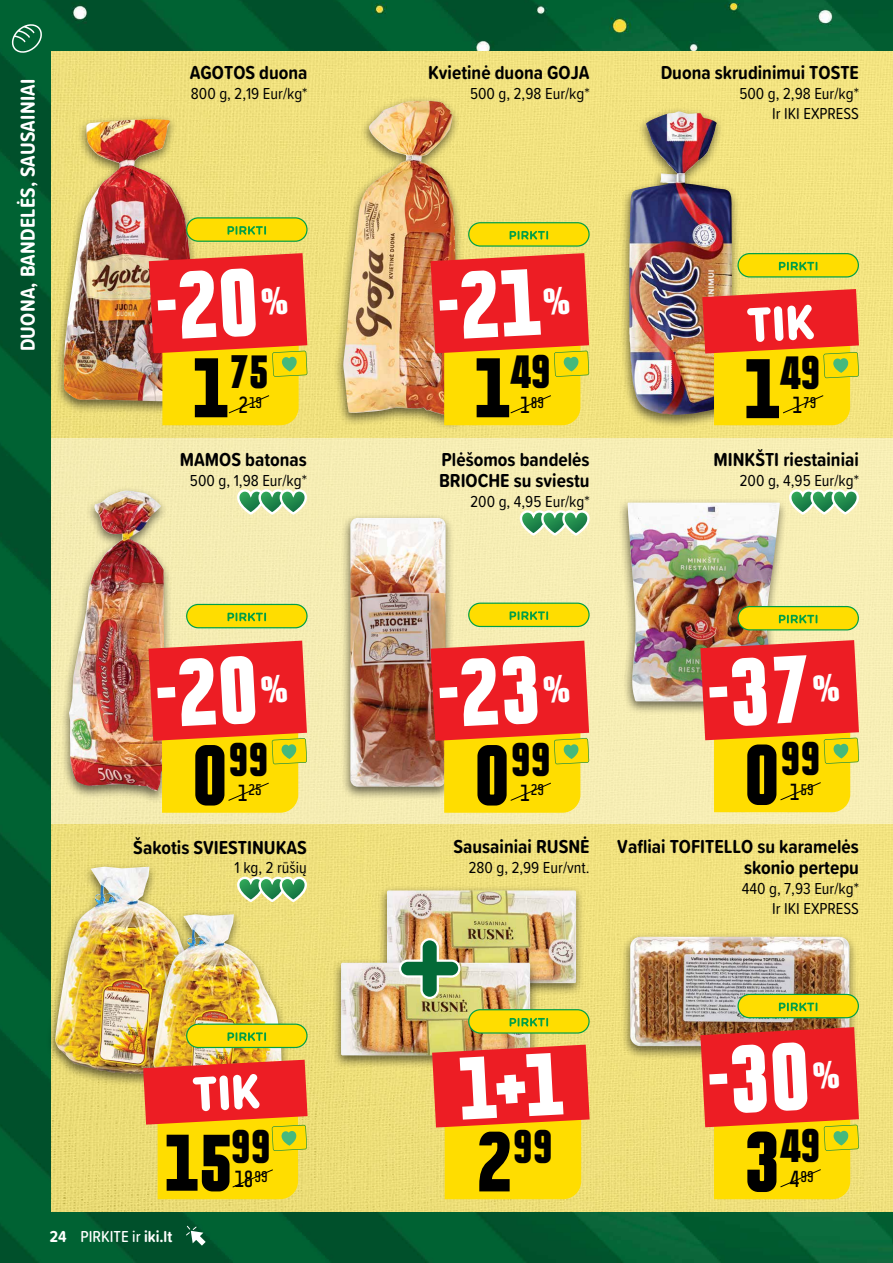
<style>
.page{position:relative;width:893px;height:1263px;background:#fff}
.page>*{position:absolute;margin:0;border:0;box-sizing:border-box;transform-origin:0 0}
.t1{font:900 condensed 77.1px "Politica";color:#000}
.t2{font:900 condensed 73.2px "Politica";color:#000}
.t3{font:900 condensed 42.6px "Politica";color:#000}
.t4{font:700 condensed 21.3px "Politica";color:#000}
.t5{font:700 21px "Proxima Soft Cond";letter-spacing:.01em;color:#fff}
.t6{font:700 19.5px/21px "Proxima Soft Cond";color:#000}
.t7{font:16.5px/19.8px "Proxima Soft Cond";color:#000;text-align:right}
.t8{font:500 16.5px "Proxima Soft Cond";color:#fff}
.t9{font:700 condensed 14.1px "Politica";color:#000;scale:1.04 1}
.s1{font-size:21.3px}
.s2{font-size:77.1px}
.s3{font-weight:700}
</style>
<div class="page">
<img style="left:0;top:0;width:893px;height:1263px">
<svg style="left:185px;top:1225px;width:21px;height:20px"></svg>
<svg style="left:12px;top:24px;width:30px;height:29px"></svg>
<div style="left:51px;top:51px;width:842px;height:1161px;background:#f0e17e"></div>
<div style="left:51px;top:438px;width:842px;height:386px;background:#f6edb4"></div>
<div style="left:46px;top:862px;width:168px;height:225px;background:#000;opacity:.58"></div>
<img style="left:55px;top:867px;width:150px;height:207px">
<div style="left:54px;top:114px;width:155px;height:300px;background:#000;opacity:.58"></div>
<img style="left:63px;top:119px;width:137px;height:282px">
<div style="left:334px;top:96px;width:130px;height:335px;background:#000;opacity:.58"></div>
<img style="left:343px;top:101px;width:114px;height:318px">
<div style="left:618px;top:498px;width:170px;height:217px;background:#000;opacity:.58"></div>
<img style="left:628px;top:503px;width:152px;height:199px">
<div style="left:620px;top:107px;width:121px;height:321px;background:#000;opacity:.58"></div>
<img style="left:629px;top:111px;width:103px;height:304px">
<div style="left:60px;top:486px;width:113px;height:318px;background:#000;opacity:.58"></div>
<img style="left:69px;top:491px;width:96px;height:300px">
<div style="left:341px;top:513px;width:113px;height:287px;background:#000;opacity:.58"></div>
<img style="left:350px;top:518px;width:96px;height:269px">
<div style="left:621px;top:932px;width:237px;height:127px;background:#000;opacity:.58"></div>
<img style="left:630px;top:937px;width:219px;height:109px">
<div style="left:144px;top:910px;width:146px;height:195px;background:#000;opacity:.58"></div>
<img style="left:153px;top:914px;width:129px;height:146px">
<div style="left:377px;top:885px;width:208px;height:111px;background:#000;opacity:.58"></div>
<img style="left:387px;top:890px;width:189px;height:93px">
<div style="left:331px;top:958px;width:208px;height:110px;background:#000;opacity:.58"></div>
<img style="left:341px;top:963px;width:189px;height:92px">
<svg style="left:237px;top:489px;width:70px;height:26px"></svg>
<svg style="left:519px;top:510px;width:71px;height:26px"></svg>
<svg style="left:236px;top:875px;width:71px;height:29px"></svg>
<svg style="left:789px;top:489px;width:70px;height:26px"></svg>
<img style="left:398px;top:937px;width:64px;height:63px">
<svg style="left:143px;top:1060px;width:165px;height:139px;background:#f39a26"></svg>
<svg style="left:702px;top:289px;width:157px;height:136px;background:#f19627"></svg>
<div style="left:187px;top:218px;width:120px;height:23px;background:#fd0;border-radius:12px"></div>
<div style="left:186px;top:217px;width:122px;height:25px;border:1px solid #009f47;border-radius:12px"></div>
<svg style="left:227px;top:226px;width:39px;height:9px"></svg>
<div style="left:469px;top:223px;width:120px;height:23px;background:#fd0;border-radius:12px"></div>
<div style="left:468px;top:222px;width:122px;height:25px;border:1px solid #009f47;border-radius:12px"></div>
<svg style="left:510px;top:231px;width:38px;height:8px"></svg>
<div style="left:738px;top:254px;width:120px;height:23px;background:#fd0;border-radius:12px"></div>
<div style="left:737px;top:253px;width:122px;height:24px;border:1px solid #009f47;border-radius:12px"></div>
<svg style="left:779px;top:262px;width:38px;height:8px"></svg>
<div style="left:187px;top:604px;width:120px;height:24px;background:#fd0;border-radius:12px"></div>
<div style="left:186px;top:604px;width:122px;height:24px;border:1px solid #009f47;border-radius:12px"></div>
<svg style="left:227px;top:613px;width:39px;height:8px"></svg>
<div style="left:187px;top:1024px;width:120px;height:23px;background:#fd0;border-radius:12px"></div>
<div style="left:186px;top:1023px;width:122px;height:25px;border:1px solid #009f47;border-radius:12px"></div>
<svg style="left:227px;top:1032px;width:39px;height:9px"></svg>
<div style="left:469px;top:1010px;width:120px;height:23px;background:#fd0;border-radius:12px"></div>
<div style="left:468px;top:1009px;width:122px;height:24px;border:1px solid #009f47;border-radius:12px"></div>
<svg style="left:510px;top:1018px;width:38px;height:8px"></svg>
<div style="left:738px;top:994px;width:120px;height:24px;background:#fd0;border-radius:12px"></div>
<div style="left:737px;top:994px;width:122px;height:24px;border:1px solid #009f47;border-radius:12px"></div>
<svg style="left:779px;top:1002px;width:38px;height:9px"></svg>
<div style="left:469px;top:603px;width:120px;height:23px;background:#fd0;border-radius:12px"></div>
<div style="left:468px;top:603px;width:122px;height:24px;border:1px solid #009f47;border-radius:12px"></div>
<svg style="left:510px;top:611px;width:38px;height:9px"></svg>
<div style="left:738px;top:607px;width:120px;height:23px;background:#fd0;border-radius:12px"></div>
<div style="left:737px;top:606px;width:122px;height:24px;border:1px solid #009f47;border-radius:12px"></div>
<svg style="left:779px;top:615px;width:38px;height:8px"></svg>
<svg style="left:431px;top:253px;width:158px;height:172px;background:#ef721d"></svg>
<svg style="left:149px;top:253px;width:158px;height:172px;background:#ef721e"></svg>
<svg style="left:148px;top:641px;width:159px;height:172px;background:#f07420"></svg>
<svg style="left:431px;top:641px;width:158px;height:172px;background:#ef7420"></svg>
<svg style="left:700px;top:1027px;width:159px;height:172px;background:#ef751d"></svg>
<svg style="left:700px;top:640px;width:159px;height:172px;background:#f07823"></svg>
<svg style="left:432px;top:1045px;width:158px;height:154px;background:#f48622"></svg>
<p class="t5" style="left:12px;top:351px;width:274px;rotate:-90deg">DUONA, BANDELĖS, SAUSAINIAI</p>
<p class="t6" style="left:190px;top:62px;width:119px">AGOTOS duona</p>
<p class="t7" style="left:191px;top:83px;width:118px">800 g, 2,19 Eur/kg*</p>
<h3 class="t3" style="left:229px;top:339px;width:42px">75</h3>
<p class="t9" style="left:238px;top:392px;width:24px"><span class="s1">2</span>19</p>
<h1 class="t1" style="left:192px;top:327px;width:38px">1</h1>
<p class="t6" style="left:180px;top:448px;width:129px">MAMOS batonas</p>
<p class="t7" style="left:190px;top:470px;width:119px">500 g, 1,98 Eur/kg*</p>
<h3 class="t3" style="left:192px;top:726px;width:78px"><span class="s2">0</span>99</h3>
<p class="t9" style="left:238px;top:779px;width:24px"><span class="s1">1</span>25</p>
<p class="t6" style="left:133px;top:836px;width:175px">Šakotis SVIESTINUKAS</p>
<p class="t7" style="left:235px;top:857px;width:74px">1 kg, 2 rūšių</p>
<h3 class="t3" style="left:231px;top:1113px;width:42px">99</h3>
<h2 class="t2" style="left:164px;top:1105px;width:70px">15</h2>
<p class="t4" style="left:234px;top:1163px;width:35px">18<sup>99</sup></p>
<p class="t8" style="left:50px;top:1224px;width:124px"><span class="s3">24</span> PIRKITE ir <span class="s3">iki.lt</span></p>
<p class="t6" style="left:428px;top:62px;width:163px">Kvietinė duona GOJA</p>
<p class="t7" style="left:470px;top:83px;width:121px">500 g, 2,98 Eur/kg*</p>
<p class="t6" style="left:661px;top:62px;width:200px">Duona skrudinimui TOSTE</p>
<p class="t7" style="left:739px;top:83px;width:121px">500 g, 2,98 Eur/kg*<br>Ir IKI EXPRESS</p>
<h3 class="t3" style="left:474px;top:339px;width:78px"><span class="s2">1</span>49</h3>
<p class="t9" style="left:531px;top:392px;width:14px">89</p>
<p class="t4" style="left:520px;top:389px;width:11px">1</p>
<h3 class="t3" style="left:781px;top:339px;width:42px">49</h3>
<h1 class="t1" style="left:744px;top:328px;width:38px">1</h1>
<p class="t9" style="left:792px;top:392px;width:24px"><span class="s1">1</span>79</p>
<p class="t6" style="left:439px;top:448px;width:152px">Plėšomos bandelės<br>BRIOCHE su sviestu</p>
<p class="t7" style="left:470px;top:491px;width:121px">200 g, 4,95 Eur/kg*</p>
<p class="t6" style="left:713px;top:448px;width:147px">MINKŠTI riestainiai</p>
<p class="t7" style="left:740px;top:470px;width:121px">200 g, 4,95 Eur/kg*</p>
<h3 class="t3" style="left:474px;top:726px;width:78px"><span class="s2">0</span>99</h3>
<p class="t9" style="left:520px;top:779px;width:24px"><span class="s1">1</span>29</p>
<p class="t6" style="left:453px;top:835px;width:138px">Sausainiai RUSNĖ</p>
<p class="t7" style="left:469px;top:857px;width:122px">280 g, 2,99 Eur/vnt.</p>
<h3 class="t3" style="left:744px;top:726px;width:78px"><span class="s2">0</span>99</h3>
<p class="t9" style="left:790px;top:779px;width:24px"><span class="s1">1</span>59</p>
<p class="t6" style="left:617px;top:835px;width:243px;text-align:right">Vafliai TOFITELLO su karamelės skonio pertepu</p>
<p class="t7" style="left:742px;top:878px;width:119px">440 g, 7,93 Eur/kg*<br>Ir IKI EXPRESS</p>
<h3 class="t3" style="left:476px;top:1113px;width:78px"><span class="s2">2</span>99</h3>
<h3 class="t3" style="left:744px;top:1112px;width:78px"><span class="s2">3</span>49</h3>
<p class="t9" style="left:790px;top:1166px;width:24px"><span class="s1">4</span>99</p>
</div>
